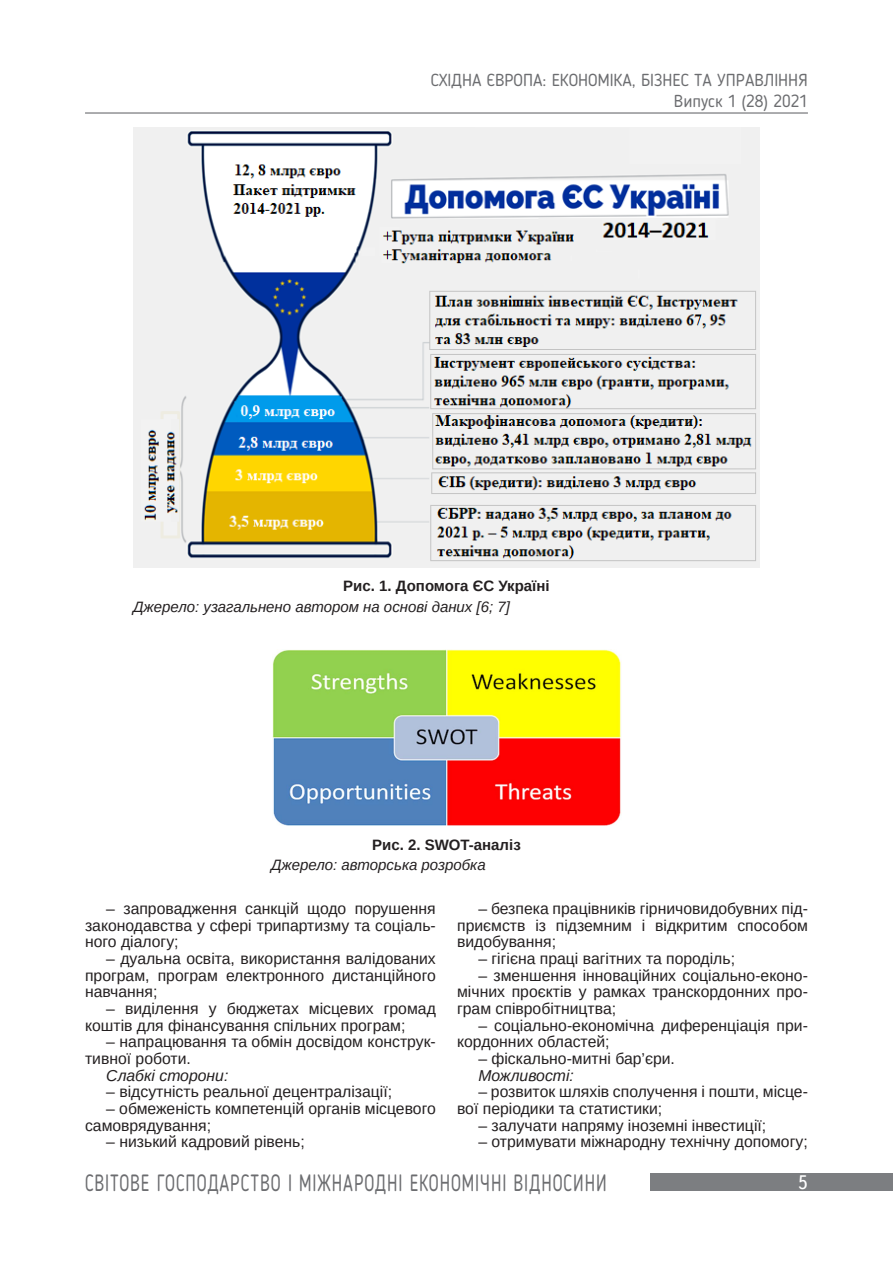
<style>
.page{position:relative;width:893px;height:1263px;background:#fff}
.page>*{position:absolute;margin:0;border:0;box-sizing:border-box;transform-origin:0 0}
.t1{font:23.4px "Blogger Sans";letter-spacing:.05em;color:#6c6d70;scale:.77 1}
.t2{font:19.5px "Ukrainian Text";color:#fff}
.t3{font:17.25px/20.7px "Blogger Sans";color:#6c6d70;text-align:right}
.Текст_основной_G{font:15.75px/16.6px "Arimo";color:#231f20}
.Текст_основной_G-2{font:italic 15.75px "Arimo";color:#231f20}
.Джерело{font:italic 15px "Arimo";color:#231f20}
.Рисунок{font:700 15px "Arimo";color:#231f20}
</style>
<div class="page">
<hr style="left:85px;top:112px;width:723px;height:2px;background:#6c6d70">
<div style="left:651px;top:1173px;width:242px;height:18px;background:#7c7e81"></div>
<img style="left:133px;top:128px;width:627px;height:440px">
<img style="left:272px;top:650px;width:349px;height:176px">
<p class="t3" style="left:431px;top:69px;width:379px">СХІДНА ЄВРОПА: ЕКОНОМІКА, БІЗНЕС ТА УПРАВЛІННЯ<br>Випуск 1 (28) 2021</p>
<p class="Рисунок" style="left:343px;top:576px;width:208px">Рис. 1. Допомога ЄС Україні</p>
<p class="Джерело" style="left:133px;top:597px;width:378px">Джерело: узагальнено автором на основі даних [6; 7]</p>
<p class="Рисунок" style="left:372px;top:834px;width:150px">Рис. 2. SWOT-аналіз</p>
<p class="Джерело" style="left:271px;top:855px;width:216px">Джерело: авторська розробка</p>
<p class="Текст_основной_G" style="left:85px;top:900px;width:352px;text-align:justify;text-indent:21px">– запровадження санкцій щодо порушення законодавства у сфері трипартизму та соціаль&shy;ного діалогу;</p>
<p class="Текст_основной_G" style="left:85px;top:950px;width:352px;text-align:justify;text-indent:21px">– дуальна освіта, використання валідованих програм, програм електронного дистанційного навчання;</p>
<p class="Текст_основной_G" style="left:85px;top:1000px;width:352px;text-indent:21px">– виділення у бюджетах місцевих громад коштів для фінансування спільних програм;</p>
<p class="Текст_основной_G" style="left:85px;top:1033px;width:352px;text-indent:21px">– напрацювання та обмін досвідом конструк&shy;тивної роботи.</p>
<p class="Текст_основной_G-2" style="left:106px;top:1064px;width:124px">Слабкі сторони:</p>
<p class="Текст_основной_G" style="left:106px;top:1083px;width:287px">– відсутність реальної децентралізації;</p>
<p class="Текст_основной_G" style="left:85px;top:1100px;width:352px;text-indent:21px">– обмеженість компетенцій органів місцевого самоврядування;</p>
<p class="Текст_основной_G" style="left:106px;top:1133px;width:200px">– низький кадровий рівень;</p>
<p class="Текст_основной_G" style="left:457px;top:900px;width:352px;text-align:justify;text-indent:21px">– безпека працівників гірничовидобувних під&shy;приємств із підземним і відкритим способом видобування;</p>
<p class="Текст_основной_G" style="left:478px;top:950px;width:258px">– гігієна праці вагітних та породіль;</p>
<p class="Текст_основной_G" style="left:457px;top:967px;width:352px;text-align:justify;text-indent:21px">– зменшення інноваційних соціально-еконо&shy;мічних проєктів у рамках транскордонних про&shy;грам співробітництва;</p>
<p class="Текст_основной_G" style="left:457px;top:1017px;width:352px;text-indent:21px">– соціально-економічна диференціація при&shy;кордонних областей;</p>
<p class="Текст_основной_G" style="left:478px;top:1050px;width:198px">– фіскально-митні бар’єри.</p>
<p class="Текст_основной_G-2" style="left:478px;top:1064px;width:97px">Можливості:</p>
<p class="Текст_основной_G" style="left:457px;top:1083px;width:352px;text-indent:21px">– розвиток шляхів сполучення і пошти, місце&shy;вої періодики та статистики;</p>
<p class="Текст_основной_G" style="left:478px;top:1117px;width:289px">– залучати напряму іноземні інвестиції;</p>
<p class="Текст_основной_G" style="left:478px;top:1133px;width:331px">– отримувати міжнародну технічну допомогу;</p>
<h1 class="t1" style="left:85px;top:1168px;width:679px">СВІТОВЕ ГОСПОДАРСТВО І МІЖНАРОДНІ ЕКОНОМІЧНІ ВІДНОСИНИ</h1>
<p class="t2" style="left:798px;top:1172px;width:12px">5</p>
</div>
